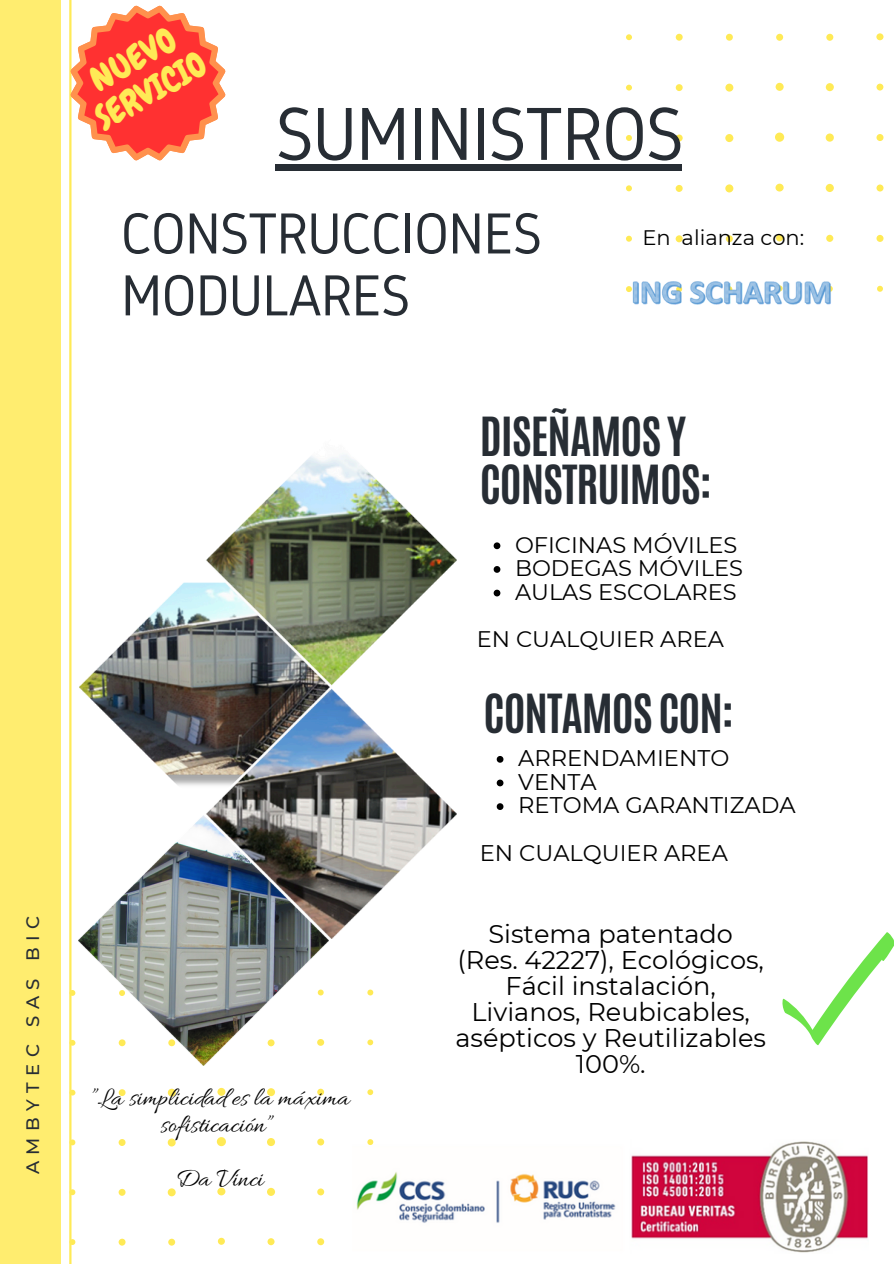
<style>
.page{position:relative;width:894px;height:1264px;background:#fff}
.page>*{position:absolute;margin:0;border:0;box-sizing:border-box;transform-origin:0 0}
.t1{font:75px "Gidole";letter-spacing:-.025em;color:#272d34}
.t2{font:57.75px/61.8px "Gidole";letter-spacing:-.025em;color:#272d34}
.t3{font:700 45px/48.3px "Antonio";letter-spacing:-.025em;color:#272d34}
.t4{font:34.5px/36px "Chewy";color:#ffea56;text-align:center}
.t5{font:26.25px/26.8px "Allura";color:#000;text-align:center}
.t6{font:25.5px/26.1px "Montserrat";color:#000;text-align:center}
.t7{font:22.65px "Montserrat";color:#000}
.t8{font:22.5px "Montserrat";color:#000}
.t9{font:21px "Montserrat";color:#000}
.t10{font:500 18px "Montserrat";letter-spacing:.355em;color:#272d34}
</style>
<div class="page">
<svg style="left:626px;top:33px;width:258px;height:259px"></svg>
<svg style="left:71px;top:989px;width:302px;height:274px"></svg>
<hr style="left:69px;top:0;width:2px;height:1263px;background:#ffea56">
<img style="left:79px;top:454px;width:377px;height:484px">
<div style="left:0;top:0;width:61px;height:1263px;background:#ffed6f"></div>
<img style="left:353px;top:1139px;width:515px;height:114px">
<svg style="left:71px;top:6px;width:154px;height:154px"></svg>
<img style="left:626px;top:270px;width:213px;height:35px">
<img style="left:79px;top:815px;width:249px;height:250px">
<svg style="left:782px;top:932px;width:111px;height:114px"></svg>
<svg style="left:493px;top:542px;width:7px;height:7px"></svg>
<svg style="left:493px;top:566px;width:7px;height:7px"></svg>
<svg style="left:493px;top:589px;width:7px;height:7px"></svg>
<svg style="left:496px;top:756px;width:7px;height:6px"></svg>
<svg style="left:496px;top:779px;width:7px;height:7px"></svg>
<svg style="left:496px;top:803px;width:7px;height:7px"></svg>
<div style="left:275px;top:164px;width:407px;height:7px;background:#272d34"></div>
<p class="t10" style="left:22px;top:1174px;width:260px;rotate:-90deg">AMBYTEC SAS BIC</p>
<p class="t4" style="left:71px;top:74px;width:123px;rotate:-30deg">NUEVO<br>SERVICIO</p>
<p class="t1" style="left:275px;top:92px;width:410px">SUMINISTROS</p>
<p class="t2" style="left:120px;top:203px;width:423px">CONSTRUCCIONES<br>MODULARES</p>
<p class="t9" style="left:642px;top:224px;width:163px">En alianza con:</p>
<p class="t3" style="left:479px;top:413px;width:233px">DISEÑAMOS Y<br>CONSTRUIMOS:</p>
<p class="t8" style="left:515px;top:530px;width:224px">OFICINAS MÓVILES</p>
<p class="t8" style="left:515px;top:554px;width:229px">BODEGAS MÓVILES</p>
<h6 class="t8" style="left:515px;top:578px;width:223px">AULAS ESCOLARES</h6>
<p class="t8" style="left:476px;top:625px;width:248px">EN CUALQUIER AREA</p>
<p class="t3" style="left:483px;top:689px;width:252px">CONTAMOS CON:</p>
<p class="t7" style="left:518px;top:744px;width:212px">ARRENDAMIENTO</p>
<p class="t7" style="left:518px;top:767px;width:80px">VENTA</p>
<h6 class="t7" style="left:518px;top:791px;width:279px">RETOMA GARANTIZADA</h6>
<p class="t7" style="left:479px;top:838px;width:249px">EN CUALQUIER AREA</p>
<p class="t5" style="left:90px;top:1086px;width:261px">”La simplicidad es la máxima sofisticación”</p>
<p class="t5" style="left:176px;top:1166px;width:89px">Da Vinci</p>
<h5 class="t6" style="left:455px;top:920px;width:312px">Sistema patentado (Res. 42227), Ecológicos,<br>Fácil instalación,<br>Livianos, Reubicables, asépticos y Reutilizables<br>100%.</h5>
</div>
